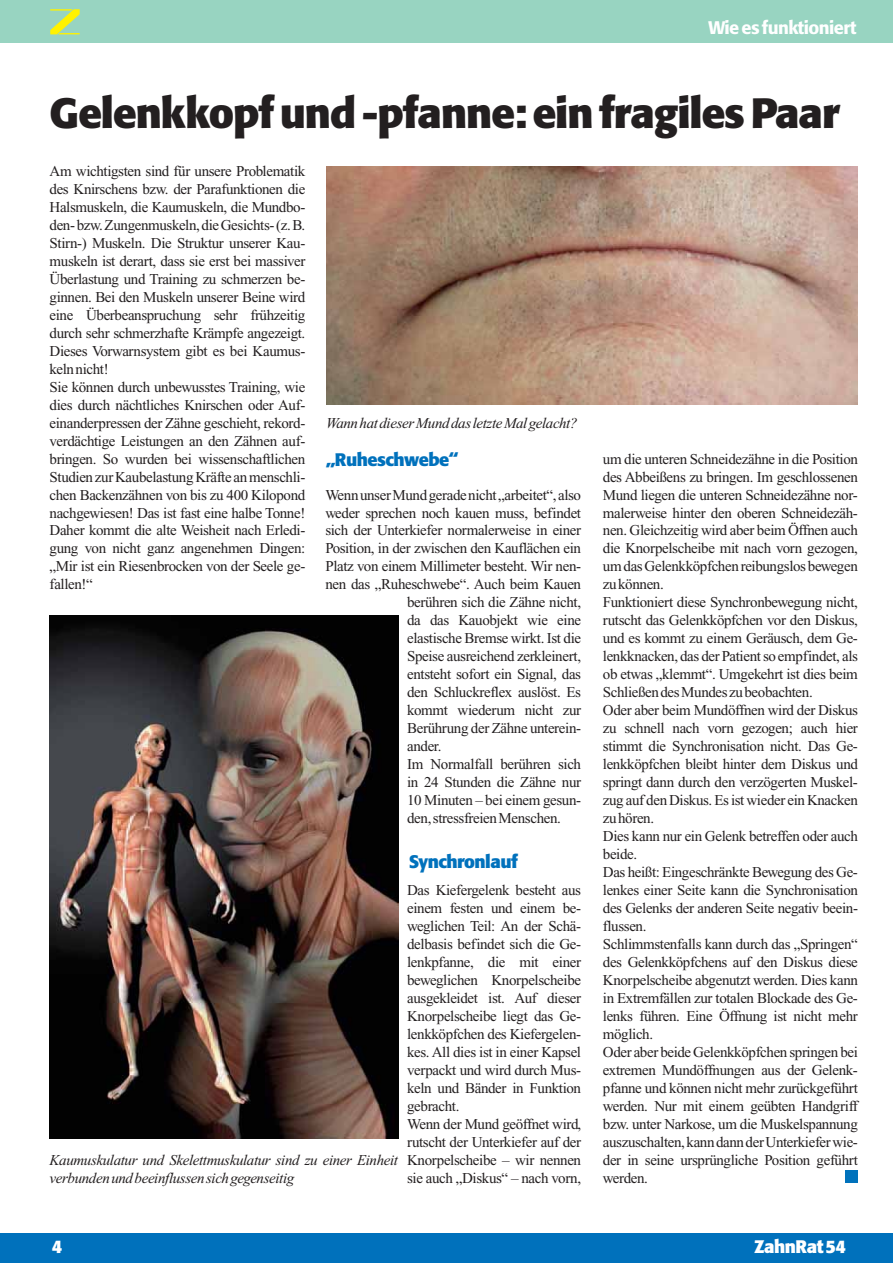
<style>
.page{position:relative;width:893px;height:1263px;background:#fff}
.page>*{position:absolute;margin:0;border:0;box-sizing:border-box;transform-origin:0 0}
.t1{font:700 42px "Formata";letter-spacing:-.025em;color:#231f20}
.t2{font:700 18px "Formata";letter-spacing:-.03em;color:#0071bc}
.t3{font:500 18px "Formata";letter-spacing:-.03em;color:#fff}
.t4{font:700 18px "Formata";letter-spacing:-.03em;color:#fff}
.t5{font:15px/18px "Times New Roman";letter-spacing:-.025em;color:#231f20}
.t6{font:italic 15px/18px "Times New Roman";letter-spacing:-.025em;color:#231f20}
</style>
<div class="page">
<img style="left:50px;top:616px;width:348px;height:522px">
<div style="left:0;top:0;width:893px;height:43px;background:#98d4c1"></div>
<div style="left:0;top:1233px;width:893px;height:30px;background:#0071bc"></div>
<svg style="left:50px;top:9px;width:30px;height:25px"></svg>
<div style="left:845px;top:1170px;width:13px;height:13px;background:#0072bc"></div>
<img style="left:326px;top:166px;width:532px;height:238px">
<p class="t3" style="left:708px;top:19px;width:149px">Wie es funktioniert</p>
<h1 class="t1" style="left:50px;top:94px;width:791px">Gelenkkopf und -pfanne: ein fragiles Paar</h1>
<p class="t5" style="left:50px;top:163px;width:257px">Am wichtigsten sind für unsere Problematik des Knirschens bzw. der Parafunktionen die Halsmuskeln, die Kaumuskeln, die Mundbo&shy;den- bzw. Zungenmuskeln, die Gesichts- (z. B.<br>Stirn-) Muskeln. Die Struktur unserer Kau&shy;muskeln ist derart, dass sie erst bei massiver Überlastung und Training zu schmerzen be&shy;ginnen. Bei den Muskeln unserer Beine wird eine Überbeanspruchung sehr frühzeitig durch sehr schmerzhafte Krämpfe angezeigt.<br>Dieses Vorwarnsystem gibt es bei Kaumus&shy;keln nicht!<br>Sie können durch unbewusstes Training, wie dies durch nächtliches Knirschen oder Auf&shy;einanderpressen der Zähne geschieht, rekord&shy;verdächtige Leistungen an den Zähnen auf&shy;bringen. So wurden bei wissenschaftlichen Studien zur Kaubelastung Kräfte an menschli&shy;chen Backenzähnen von bis zu 400 Kilopond nachgewiesen! Das ist fast eine halbe Tonne!<br>Daher kommt die alte Weisheit nach Erledi&shy;gung von nicht ganz angenehmen Dingen: „Mir ist ein Riesenbrocken von der Seele ge&shy;fallen!“</p>
<p class="t6" style="left:326px;top:415px;width:253px">Wann hat dieser Mund das letzte Mal gelacht?</p>
<p class="t2" style="left:326px;top:452px;width:133px">„Ruheschwebe“</p>
<p class="t5" style="left:325px;top:487px;width:257px">Wenn unser Mund gerade nicht „arbeitet“, also</p>
<p class="t5" style="left:325px;top:505px;width:257px">weder sprechen noch kauen muss, befindet</p>
<p class="t5" style="left:325px;top:523px;width:257px">sich der Unterkiefer normalerweise in einer</p>
<p class="t5" style="left:325px;top:541px;width:257px">Position, in der zwischen den Kauflächen ein</p>
<p class="t5" style="left:325px;top:559px;width:257px">Platz von einem Millimeter besteht. Wir nen-</p>
<p class="t5" style="left:325px;top:577px;width:257px">nen das „Ruheschwebe“. Auch beim Kauen</p>
<p class="t5" style="left:407px;top:595px;width:175px">berühren sich die Zähne nicht,</p>
<p class="t5" style="left:407px;top:613px;width:175px">da das Kauobjekt wie eine</p>
<p class="t5" style="left:407px;top:631px;width:175px">elastische Bremse wirkt. Ist die</p>
<p class="t5" style="left:407px;top:649px;width:175px">Speise ausreichend zerkleinert,</p>
<p class="t5" style="left:407px;top:667px;width:175px">entsteht sofort ein Signal, das</p>
<p class="t5" style="left:407px;top:685px;width:175px">den Schluckreflex auslöst. Es</p>
<p class="t5" style="left:407px;top:703px;width:175px">kommt wiederum nicht zur</p>
<p class="t5" style="left:407px;top:721px;width:175px">Berührung der Zähne unterein-</p>
<p class="t5" style="left:407px;top:739px;width:36px">ander.</p>
<p class="t5" style="left:407px;top:757px;width:175px">Im Normalfall berühren sich</p>
<p class="t5" style="left:407px;top:775px;width:175px">in 24 Stunden die Zähne nur</p>
<p class="t5" style="left:407px;top:793px;width:175px">10 Minuten – bei einem gesun-</p>
<p class="t5" style="left:407px;top:811px;width:155px">den, stressfreien Menschen.</p>
<p class="t2" style="left:409px;top:853px;width:110px">Synchronlauf</p>
<p class="t6" style="left:50px;top:1153px;width:350px">Kaumuskulatur und Skelettmuskulatur sind zu einer Einheit verbunden und beeinflussen sich gegenseitig</p>
<p class="t5" style="left:407px;top:883px;width:175px">Das Kiefergelenk besteht aus einem festen und einem be&shy;weglichen Teil: An der Schä&shy;delbasis befindet sich die Ge&shy;lenkpfanne, die mit einer beweglichen Knorpelscheibe ausgekleidet ist. Auf dieser<br>Knorpelscheibe liegt das Ge&shy;lenkköpfchen des Kiefergelen&shy;kes. All dies ist in einer Kapsel verpackt und wird durch Mus&shy;keln und Bänder in Funktion gebracht.<br>Wenn der Mund geöffnet wird, rutscht der Unterkiefer auf der<br>Knorpelscheibe – wir nennen sie auch „Diskus“ – nach vorn,</p>
<p class="t5" style="left:603px;top:451px;width:257px">um die unteren Schneidezähne in die Position des Abbeißens zu bringen. Im geschlossenen Mund liegen die unteren Schneidezähne nor&shy;malerweise hinter den oberen Schneidezäh&shy;nen. Gleichzeitig wird aber beim Öffnen auch die Knorpelscheibe mit nach vorn gezogen, um das Gelenkköpfchen reibungslos bewegen zu können.<br>Funktioniert diese Synchronbewegung nicht, rutscht das Gelenkköpfchen vor den Diskus, und es kommt zu einem Geräusch, dem Ge&shy;lenkknacken, das der Patient so empfindet, als ob etwas „klemmt“. Umgekehrt ist dies beim Schließen des Mundes zu beobachten.<br>Oder aber beim Mundöffnen wird der Diskus zu schnell nach vorn gezogen; auch hier stimmt die Synchronisation nicht. Das Ge&shy;lenkköpfchen bleibt hinter dem Diskus und springt dann durch den verzögerten Muskel&shy;zug auf den Diskus. Es ist wieder ein Knacken zu hören.<br>Dies kann nur ein Gelenk betreffen oder auch beide.<br>Das heißt: Eingeschränkte Bewegung des Ge&shy;lenkes einer Seite kann die Synchronisation des Gelenks der anderen Seite negativ beein&shy;flussen.<br>Schlimmstenfalls kann durch das „Springen“ des Gelenkköpfchens auf den Diskus diese Knorpelscheibe abgenutzt werden. Dies kann in Extremfällen zur totalen Blockade des Ge&shy;lenks führen. Eine Öffnung ist nicht mehr möglich.<br>Oder aber beide Gelenkköpfchen springen bei extremen Mundöffnungen aus der Gelenk&shy;pfanne und können nicht mehr zurückgeführt werden. Nur mit einem geübten Handgriff bzw. unter Narkose, um die Muskelspannung auszuschalten, kann dann der Unterkiefer wie&shy;der in seine ursprüngliche Position geführt werden.</p>
<p class="t4" style="left:52px;top:1239px;width:12px">4</p>
<p class="t4" style="left:754px;top:1239px;width:93px">ZahnRat 54</p>
</div>
